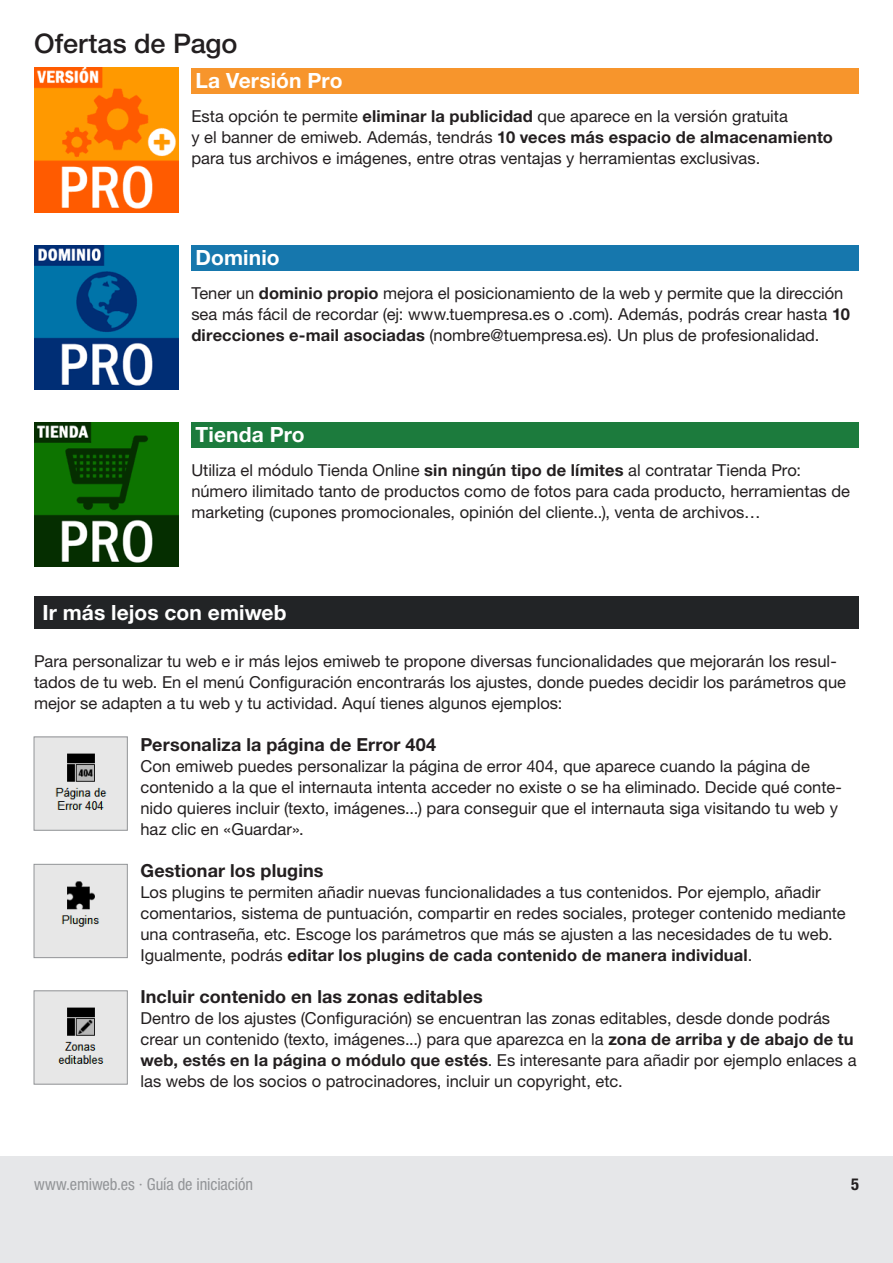
<style>
.page{position:relative;width:893px;height:1263px;background:#fff}
.page>*{position:absolute;margin:0;border:0;box-sizing:border-box;transform-origin:0 0}
.t1{font:500 27px "Helvetica Neue LT Std";color:#231f20}
.t2{font:700 21px "Helvetica Neue LT Std";letter-spacing:.005em;color:#fff}
.t3{font:700 18px "Helvetica Neue LT Std";letter-spacing:.005em;color:#231f20}
.t4{font:16.5px/21px "Helvetica Neue LT Std";color:#231f20}
.t5{font:condensed 16.5px "Helvetica Neue LT Std";letter-spacing:-.005em;color:#939598}
.t6{font:700 condensed 16.5px "Helvetica Neue LT Std";color:#231f20}
.s1{font-weight:700}
</style>
<div class="page">
<div style="left:0;top:1157px;width:893px;height:106px;background:#e6e7e9"></div>
<div style="left:34px;top:597px;width:825px;height:32px;background:#222426"></div>
<img style="left:34px;top:68px;width:144px;height:144px">
<div style="left:191px;top:69px;width:668px;height:25px;background:#f7952c"></div>
<img style="left:34px;top:246px;width:144px;height:144px">
<div style="left:191px;top:246px;width:668px;height:25px;background:#1677ad"></div>
<img style="left:34px;top:422px;width:144px;height:144px">
<div style="left:191px;top:422px;width:668px;height:26px;background:#1c7b3d"></div>
<img style="left:36px;top:738px;width:90px;height:91px">
<div style="left:34px;top:736px;width:94px;height:95px;border:1px solid #939598"></div>
<img style="left:36px;top:866px;width:90px;height:90px">
<div style="left:34px;top:864px;width:94px;height:94px;border:1px solid #939598"></div>
<img style="left:36px;top:992px;width:90px;height:90px">
<div style="left:34px;top:990px;width:94px;height:94px;border:1px solid #939598"></div>
<p class="t1" style="left:34px;top:28px;width:205px">Ofertas de Pago</p>
<p class="t2" style="left:196px;top:67px;width:148px">La Versión Pro</p>
<p class="t4" style="left:191px;top:105px;width:643px">Esta opción te permite <span class="s1">eliminar la publicidad</span> que aparece en la versión gratuita<br>y el banner de emiweb. Además, tendrás <span class="s1">10 veces más espacio de almacenamiento </span>para tus archivos e imágenes, entre otras ventajas y herramientas exclusivas.</p>
<p class="t2" style="left:196px;top:244px;width:86px">Dominio</p>
<p class="t4" style="left:191px;top:282px;width:660px">Tener un <span class="s1">dominio propio</span> mejora el posicionamiento de la web y permite que la dirección sea más fácil de recordar (ej: www.tuempresa.es o .com). Además, podrás crear hasta <span class="s1">10 direcciones e-mail asociadas</span> (nombre@tuempresa.es). Un plus de profesionalidad.</p>
<p class="t2" style="left:196px;top:421px;width:111px">Tienda Pro</p>
<p class="t4" style="left:191px;top:459px;width:660px">Utiliza el módulo Tienda Online <span class="s1">sin ningún tipo de límites</span> al contratar Tienda Pro: número ilimitado tanto de productos como de fotos para cada producto, herramientas de marketing (cupones promocionales, opinión del cliente..), venta de archivos…</p>
<p class="t2" style="left:43px;top:600px;width:246px">Ir más lejos con emiweb</p>
<p class="t4" style="left:34px;top:650px;width:813px">Para personalizar tu web e ir más lejos emiweb te propone diversas funcionalidades que mejorarán los resul&shy;tados de tu web. En el menú Configuración encontrarás los ajustes, donde puedes decidir los parámetros que mejor se adapten a tu web y tu actividad. Aquí tienes algunos ejemplos:</p>
<p class="t3" style="left:140px;top:733px;width:297px">Personaliza la página de Error 404</p>
<p class="t4" style="left:140px;top:755px;width:703px">Con emiweb puedes personalizar la página de error 404, que aparece cuando la página de contenido a la que el internauta intenta acceder no existe o se ha eliminado. Decide qué conte&shy;nido quieres incluir (texto, imágenes...) para conseguir que el internauta siga visitando tu web y haz clic en «Guardar».</p>
<p class="t3" style="left:140px;top:859px;width:185px">Gestionar los plugins</p>
<p class="t4" style="left:140px;top:881px;width:707px">Los plugins te permiten añadir nuevas funcionalidades a tus contenidos. Por ejemplo, añadir comentarios, sistema de puntuación, compartir en redes sociales, proteger contenido mediante una contraseña, etc. Escoge los parámetros que más se ajusten a las necesidades de tu web.<br>Igualmente, podrás <span class="s1">editar los plugins de cada contenido de manera individual</span>.</p>
<p class="t3" style="left:140px;top:985px;width:344px">Incluir contenido en las zonas editables</p>
<p class="t4" style="left:140px;top:1007px;width:718px">Dentro de los ajustes (Configuración) se encuentran las zonas editables, desde donde podrás crear un contenido (texto, imágenes...) para que aparezca en la <span class="s1">zona de arriba y de abajo de tu web, estés en la página o módulo que estés</span>. Es interesante para añadir por ejemplo enlaces a las webs de los socios o patrocinadores, incluir un copyright, etc.</p>
<p class="t5" style="left:34px;top:1175px;width:220px">www.emiweb.es · Guía de iniciación</p>
<p class="t6" style="left:851px;top:1174px;width:9px">5</p>
</div>
